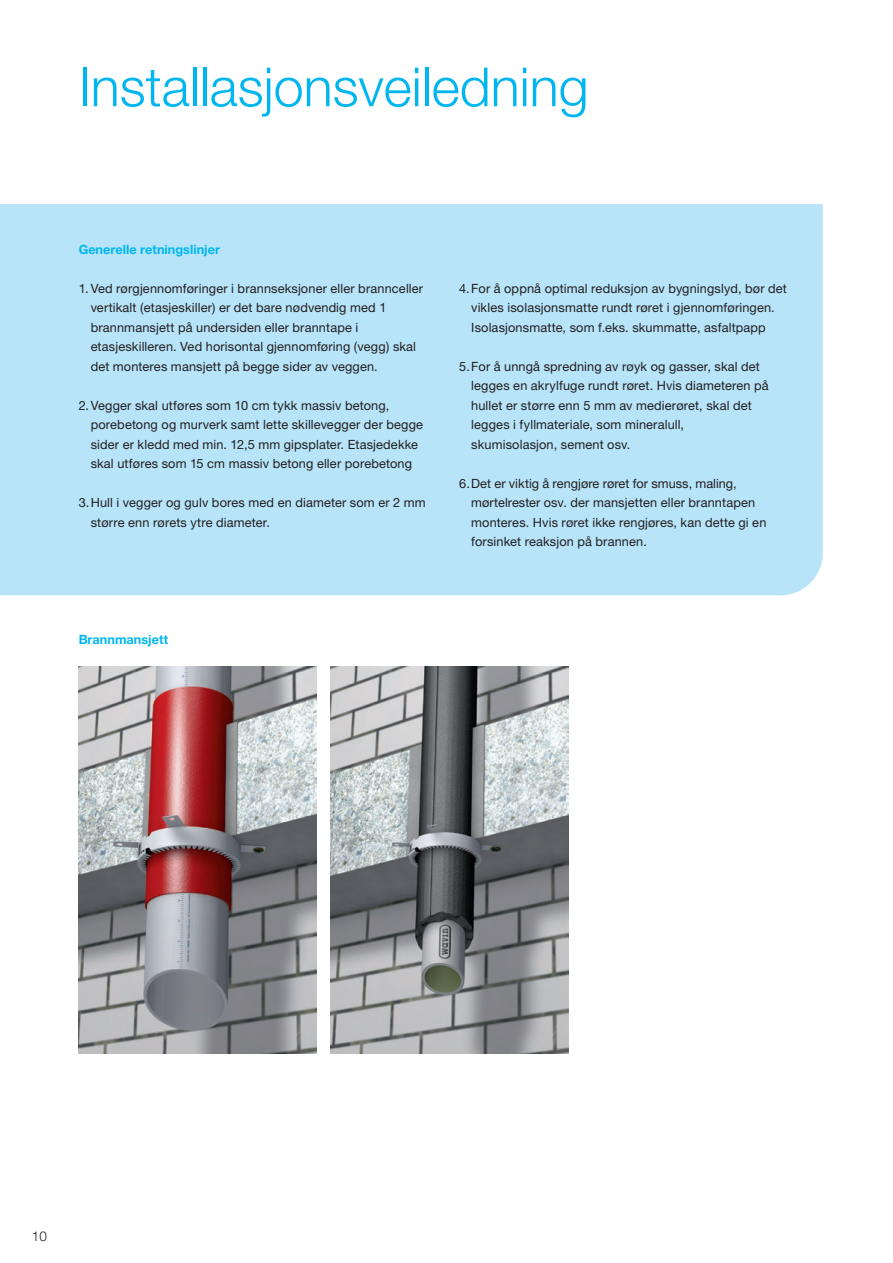
<style>
.page{position:relative;width:893px;height:1263px;background:#fff}
.page>*{position:absolute;margin:0;border:0;box-sizing:border-box;transform-origin:0 0}
.t1{font:300 54px "Helvetica Neue";color:#00b6f0}
.t2{font:300 13.5px "Helvetica Neue";color:#231f20}
.Body_text{font:12.75px/19.5px "Helvetica Neue";letter-spacing:.01em;color:#231f20}
.Body_text-2{font:700 12.75px "Helvetica Neue";color:#00b6f0}
</style>
<div class="page">
<img style="left:79px;top:667px;width:237px;height:386px">
<img style="left:330px;top:667px;width:238px;height:386px">
<div style="left:0;top:204px;width:823px;height:391px;background:#b7e4f9"></div>
<p class="t1" style="left:79px;top:54px;width:511px">Installasjonsveiledning</p>
<p class="Body_text-2" style="left:79px;top:241px;width:143px">Generelle retningslinjer</p>
<p class="Body_text" style="left:91px;top:278px;width:334px;text-indent:-12px">1. Ved rørgjennomføringer i brannseksjoner eller brannceller vertikalt (etasjeskiller) er det bare nødvendig med 1 brannmansjett på undersiden eller branntape i</p>
<p class="Body_text" style="left:91px;top:337px;width:327px">etasjeskilleren. Ved horisontal gjennomføring (vegg) skal det monteres mansjett på begge sider av veggen.</p>
<p class="Body_text" style="left:79px;top:395px;width:312px">2.Vegger skal utføres som 10 cm tykk massiv betong,</p>
<p class="Body_text" style="left:91px;top:415px;width:334px">porebetong og murverk samt lette skillevegger der begge sider er kledd med min. 12,5 mm gipsplater. Etasjedekke skal utføres som 15 cm massiv betong eller porebetong</p>
<p class="Body_text" style="left:91px;top:493px;width:337px;text-indent:-12px">3.Hull i vegger og gulv bores med en diameter som er 2 mm større enn rørets ytre diameter.</p>
<p class="Body_text-2" style="left:79px;top:631px;width:91px">Brannmansjett</p>
<p class="Body_text" style="left:471px;top:278px;width:317px;text-indent:-12px">4.For å oppnå optimal reduksjon av bygningslyd, bør det vikles isolasjonsmatte rundt røret i gjennomføringen.<br>Isolasjonsmatte, som f.eks. skummatte, asfaltpapp</p>
<p class="Body_text" style="left:471px;top:356px;width:299px;text-indent:-12px">5.For å unngå spredning av røyk og gasser, skal det legges en akrylfuge rundt røret. Hvis diameteren på hullet er større enn 5 mm av medierøret, skal det legges i fyllmateriale, som mineralull, skumisolasjon, sement osv.</p>
<p class="Body_text" style="left:459px;top:473px;width:279px">6.Det er viktig å rengjøre røret for smuss, maling,</p>
<p class="Body_text" style="left:471px;top:493px;width:286px">mørtelrester osv. der mansjetten eller branntapen</p>
<p class="Body_text" style="left:471px;top:512px;width:297px">monteres. Hvis røret ikke rengjøres, kan dette gi en</p>
<p class="Body_text" style="left:471px;top:532px;width:177px">forsinket reaksjon på brannen.</p>
<p class="t2" style="left:32px;top:1227px;width:17px">10</p>
</div>
